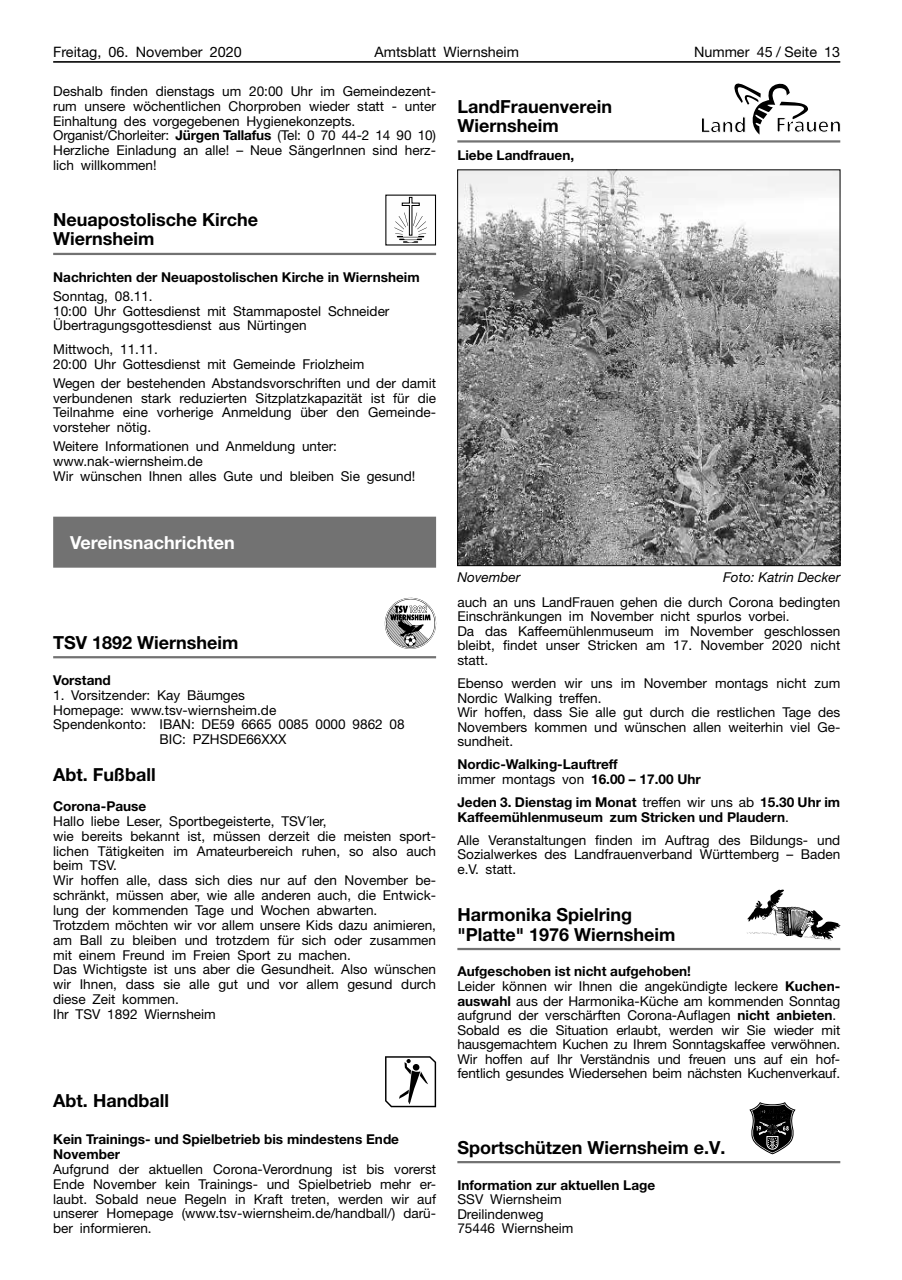
<style>
.page{position:relative;width:902px;height:1280px;background:#fff}
.page>*{position:absolute;margin:0;border:0;box-sizing:border-box;transform-origin:0 0}
.t1{font:700 18px/19.5px "Helvetica Neue";color:#000}
.t2{font:700 18px "Helvetica Neue";color:#fff}
.t3{font:14.4px "Helvetica Neue";color:#000}
.t4{font:13.65px/14.9px "Helvetica Neue";color:#000}
.t5{font:700 13.65px/14.5px "Helvetica Neue";color:#000}
.t6{font:italic 13.65px "Helvetica Neue";color:#000}
.s1{font-weight:700}
.s2{font-weight:400}
</style>
<div class="page">
<hr style="left:53px;top:61px;width:787px;height:2px;background:#000">
<div style="left:53px;top:517px;width:383px;height:51px;background:#727272"></div>
<svg style="left:394px;top:197px;width:33px;height:46px"></svg>
<hr style="left:53px;top:253px;width:383px;height:2px;background:#727272">
<svg style="left:384px;top:598px;width:52px;height:51px"></svg>
<hr style="left:53px;top:656px;width:383px;height:2px;background:#727272">
<svg style="left:385px;top:1056px;width:51px;height:51px"></svg>
<svg style="left:702px;top:84px;width:138px;height:51px"></svg>
<hr style="left:457px;top:140px;width:383px;height:3px;background:#727272">
<img style="left:459px;top:172px;width:379px;height:392px">
<div style="left:457px;top:170px;width:383px;height:396px;border:1px solid #000"></div>
<svg style="left:747px;top:890px;width:93px;height:51px"></svg>
<hr style="left:457px;top:948px;width:383px;height:2px;background:#727272">
<svg style="left:749px;top:1102px;width:46px;height:52px"></svg>
<hr style="left:457px;top:1161px;width:383px;height:2px;background:#727272">
<p class="t3" style="left:53px;top:43px;width:190px">Freitag, 06. November 2020</p>
<p class="t3" style="left:374px;top:43px;width:146px">Amtsblatt Wiernsheim</p>
<p class="t3" style="left:694px;top:43px;width:148px">Nummer 45 / Seite 13</p>
<p class="t4" style="left:53px;top:83px;width:384px">Deshalb finden dienstags um 20:00 Uhr im Gemeindezent&shy;rum unsere wöchentlichen Chorproben wieder statt - unter Einhaltung des vorgegebenen Hygienekonzepts.<br>Organist/Chorleiter: <span class="s1">Jürgen Tallafus</span> (Tel: 0 70 44-2 14 90 10)<br>Herzliche Einladung an alle! – Neue SängerInnen sind herz&shy;lich willkommen!</p>
<h1 class="t1" style="left:457px;top:96px;width:156px">LandFrauenverein<br>Wiernsheim</h1>
<p class="t5" style="left:457px;top:148px;width:118px">Liebe Landfrauen,</p>
<h1 class="t1" style="left:53px;top:209px;width:206px">Neuapostolische Kirche<br>Wiernsheim</h1>
<p class="t5" style="left:53px;top:269px;width:368px">Nachrichten der Neuapostolischen Kirche in Wiernsheim</p>
<p class="t4" style="left:53px;top:288px;width:338px">Sonntag, 08.11.<br>10:00 Uhr Gottesdienst mit Stammapostel Schneider<br>Übertragungsgottesdienst aus Nürtingen</p>
<p class="t4" style="left:53px;top:341px;width:313px">Mittwoch, 11.11.<br>20:00 Uhr Gottesdienst mit Gemeinde Friolzheim</p>
<p class="t4" style="left:53px;top:375px;width:384px;text-align:justify">Wegen der bestehenden Abstandsvorschriften und der damit verbundenen stark reduzierten Sitzplatzkapazität ist für die Teilnahme eine vorherige Anmeldung über den Gemeinde&shy;vorsteher nötig.</p>
<p class="t4" style="left:53px;top:439px;width:363px">Weitere Informationen und Anmeldung unter: www.nak-wiernsheim.de<br>Wir wünschen Ihnen alles Gute und bleiben Sie gesund!</p>
<h1 class="t2" style="left:70px;top:531px;width:166px">Vereinsnachrichten</h1>
<h1 class="t1" style="left:53px;top:632px;width:187px">TSV 1892 Wiernsheim</h1>
<p class="t5" style="left:53px;top:672px;width:59px">Vorstand</p>
<p class="t4" style="left:53px;top:687px;width:193px">1. Vorsitzender: Kay Bäumges</p>
<p class="t4" style="left:53px;top:702px;width:224px">Homepage: www.tsv-wiernsheim.de</p>
<p class="t4" style="left:53px;top:717px;width:353px">Spendenkonto: IBAN: DE59 6665 0085 0000 9862 08</p>
<p class="t4" style="left:159px;top:732px;width:128px">BIC: PZHSDE66XXX</p>
<h1 class="t1" style="left:53px;top:765px;width:104px">Abt. Fußball</h1>
<p class="t5" style="left:53px;top:798px;width:95px">Corona-Pause</p>
<p class="t4" style="left:53px;top:813px;width:384px">Hallo liebe Leser, Sportbegeisterte, TSV´ler,<br>wie bereits bekannt ist, müssen derzeit die meisten sport&shy;lichen Tätigkeiten im Amateurbereich ruhen, so also auch beim TSV.<br>Wir hoffen alle, dass sich dies nur auf den November be&shy;schränkt, müssen aber, wie alle anderen auch, die Entwick&shy;lung der kommenden Tage und Wochen abwarten.<br>Trotzdem möchten wir vor allem unsere Kids dazu animieren, am Ball zu bleiben und trotzdem für sich oder zusammen mit einem Freund im Freien Sport zu machen.<br>Das Wichtigste ist uns aber die Gesundheit. Also wünschen wir Ihnen, dass sie alle gut und vor allem gesund durch diese Zeit kommen.<br>Ihr TSV 1892 Wiernsheim</p>
<h1 class="t1" style="left:53px;top:1091px;width:117px">Abt. Handball</h1>
<p class="t5" style="left:53px;top:1131px;width:347px">Kein Trainings- und Spielbetrieb bis mindestens Ende<br>November</p>
<p class="t4" style="left:53px;top:1161px;width:384px;text-align:justify">Aufgrund der aktuellen Corona-Verordnung ist bis vorerst Ende November kein Trainings- und Spielbetrieb mehr er&shy;laubt. Sobald neue Regeln in Kraft treten, werden wir auf unserer Homepage (www.tsv-wiernsheim.de/handball/) darü&shy;ber informieren.</p>
<p class="t6" style="left:457px;top:568px;width:64px">November</p>
<p class="t6" style="left:723px;top:568px;width:119px">Foto: Katrin Decker</p>
<p class="t4" style="left:457px;top:594px;width:384px">auch an uns LandFrauen gehen die durch Corona bedingten Einschränkungen im November nicht spurlos vorbei.<br>Da das Kaffeemühlenmuseum im November geschlossen bleibt, findet unser Stricken am 17. November 2020 nicht statt.</p>
<p class="t4" style="left:457px;top:676px;width:384px">Ebenso werden wir uns im November montags nicht zum Nordic Walking treffen.<br>Wir hoffen, dass Sie alle gut durch die restlichen Tage des Novembers kommen und wünschen allen weiterhin viel Ge&shy;sundheit.</p>
<p class="t5" style="left:457px;top:757px;width:245px">Nordic-Walking-Lauftreff<br><span class="s2">immer montags von</span> 16.00 – 17.00 Uhr</p>
<p class="t5" style="left:457px;top:795px;width:384px">Jeden 3. Dienstag im Monat <span class="s2">treffen wir uns ab</span> 15.30 Uhr im<br>Kaffeemühlenmuseum zum Stricken und Plaudern<span class="s2">.</span></p>
<p class="t4" style="left:457px;top:832px;width:384px;text-align:justify">Alle Veranstaltungen finden im Auftrag des Bildungs- und Sozialwerkes des Landfrauenverband Württemberg – Baden e.V. statt.</p>
<h1 class="t1" style="left:457px;top:905px;width:219px">Harmonika Spielring "Platte" 1976 Wiernsheim</h1>
<p class="t4" style="left:457px;top:964px;width:384px"><span class="s1">Aufgeschoben ist nicht aufgehoben!<br></span>Leider können wir Ihnen die angekündigte leckere <span class="s1">Kuchen&shy;auswahl</span> aus der Harmonika-Küche am kommenden Sonntag aufgrund der verschärften Corona-Auflagen <span class="s1">nicht anbieten</span>.<br>Sobald es die Situation erlaubt, werden wir Sie wieder mit hausgemachtem Kuchen zu Ihrem Sonntagskaffee verwöhnen.<br>Wir hoffen auf Ihr Verständnis und freuen uns auf ein hof&shy;fentlich gesundes Wiedersehen beim nächsten Kuchenverkauf.</p>
<h1 class="t1" style="left:457px;top:1137px;width:270px">Sportschützen Wiernsheim e.V.</h1>
<p class="t5" style="left:457px;top:1177px;width:199px">Information zur aktuellen Lage</p>
<p class="t4" style="left:457px;top:1192px;width:118px">SSV Wiernsheim<br>Dreilindenweg<br>75446 Wiernsheim</p>
</div>
